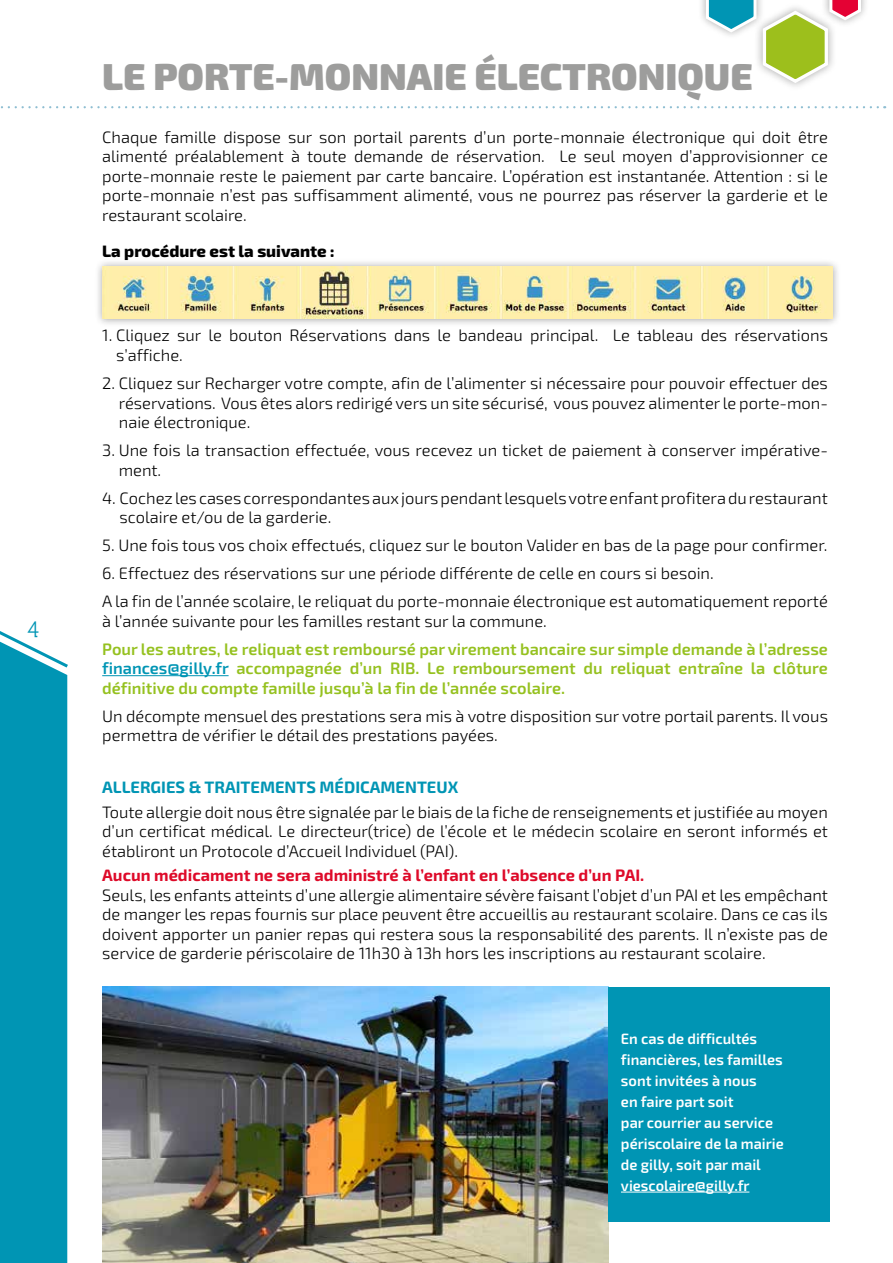
<style>
.page{position:relative;width:893px;height:1263px;background:#fff}
.page>*{position:absolute;margin:0;border:0;box-sizing:border-box;transform-origin:0 0}
.t1{font:900 37.5px "Exo 2";color:#9d9d9c}
.t2{font:700 22.5px "Nilland";color:#0095b4}
.t3{font:300 16.5px/19.5px "Exo 2";color:#000}
.t4{font:600 16.5px/19.5px "Exo 2";color:#95c11f;text-align:justify}
.t5{font:700 16.5px "Exo 2";color:#de0a29}
.t6{font:700 16.5px "Exo 2";color:#0095b4}
.t7{font:800 16.5px "Exo 2";color:#000}
.t8{font:600 15px/21px "Exo 2";color:#fff}
.s1{color:#0095b4}
</style>
<div class="page">
<div style="left:0;top:631px;width:68px;height:632px;background:#0095b4"></div>
<div style="left:697px;top:0;width:68px;height:40px;background:#000;opacity:.35"></div>
<div style="left:821px;top:0;width:48px;height:28px;background:#000;opacity:.35"></div>
<svg style="left:703px;top:0;width:159px;height:85px"></svg>
<svg style="left:0;top:106px;width:885px;height:2px"></svg>
<img style="left:102px;top:987px;width:506px;height:276px">
<hr style="left:102px;top:675px;width:127px;height:1px;background:#0095b4">
<div style="left:94px;top:258px;width:747px;height:69px;background:#000;opacity:.35"></div>
<img style="left:102px;top:267px;width:731px;height:52px">
<div style="left:608px;top:987px;width:221px;height:235px;background:#0095b4"></div>
<hr style="left:621px;top:1192px;width:128px;height:1px;background:#fff">
<h2 class="t2" style="left:28px;top:617px;width:13px">4</h2>
<h1 class="t1" style="left:102px;top:54px;width:652px">LE PORTE-MONNAIE ÉLECTRONIQUE</h1>
<p class="t3" style="left:102px;top:128px;width:727px;text-align:justify">Chaque famille dispose sur son portail parents d’un porte-monnaie électronique qui doit être alimenté préalablement à toute demande de réservation. Le seul moyen d’approvisionner ce porte-monnaie reste le paiement par carte bancaire. L’opération est instantanée. Attention : si le porte-monnaie n’est pas suffisamment alimenté, vous ne pourrez pas réserver la garderie et le restaurant scolaire.</p>
<p class="t7" style="left:102px;top:242px;width:234px">La procédure est la suivante :</p>
<p class="t3" style="left:116px;top:326px;width:713px;text-indent:-14px">1. Cliquez sur le bouton Réservations dans le bandeau principal. Le tableau des réservations s’affiche.</p>
<p class="t3" style="left:119px;top:374px;width:711px;text-align:justify;text-indent:-17px">2. Cliquez sur Recharger votre compte, afin de l’alimenter si nécessaire pour pouvoir effectuer des réservations. Vous êtes alors redirigé vers un site sécurisé, vous pouvez alimenter le porte-mon&shy;naie électronique.</p>
<p class="t3" style="left:119px;top:441px;width:711px;text-indent:-17px">3. Une fois la transaction effectuée, vous recevez un ticket de paiement à conserver impérative&shy;ment.</p>
<p class="t3" style="left:120px;top:488px;width:710px;text-indent:-17px">4. Cochez les cases correspondantes aux jours pendant lesquels votre enfant profitera du restaurant scolaire et/ou de la garderie.</p>
<p class="t3" style="left:102px;top:536px;width:727px">5. Une fois tous vos choix effectués, cliquez sur le bouton Valider en bas de la page pour confirmer.</p>
<p class="t3" style="left:102px;top:560px;width:727px;line-height:28px">6. Effectuez des réservations sur une période différente de celle en cours si besoin.<br>A la fin de l’année scolaire, le reliquat du porte-monnaie électronique est automatiquement reporté</p>
<p class="t3" style="left:102px;top:611px;width:446px">à l’année suivante pour les familles restant sur la commune.</p>
<p class="t4" style="left:102px;top:639px;width:727px">Pour les autres, le reliquat est remboursé par virement bancaire sur simple demande à l’adresse <span class="s1">finances@gilly.fr</span> accompagnée d’un RIB. Le remboursement du reliquat entraîne la clôture définitive du compte famille jusqu’à la fin de l’année scolaire.</p>
<p class="t3" style="left:102px;top:706px;width:727px">Un décompte mensuel des prestations sera mis à votre disposition sur votre portail parents. Il vous permettra de vérifier le détail des prestations payées.</p>
<p class="t6" style="left:102px;top:777px;width:358px">ALLERGIES &amp; TRAITEMENTS MÉDICAMENTEUX</p>
<p class="t3" style="left:102px;top:802px;width:727px;text-align:justify">Toute allergie doit nous être signalée par le biais de la fiche de renseignements et justifiée au moyen d’un certificat médical. Le directeur(trice) de l’école et le médecin scolaire en seront informés et établiront un Protocole d’Accueil Individuel (PAI).</p>
<p class="t5" style="left:102px;top:866px;width:544px">Aucun médicament ne sera administré à l’enfant en l’absence d’un PAI.</p>
<p class="t3" style="left:102px;top:886px;width:727px;text-align:justify">Seuls, les enfants atteints d’une allergie alimentaire sévère faisant l’objet d’un PAI et les empêchant de manger les repas fournis sur place peuvent être accueillis au restaurant scolaire. Dans ce cas ils doivent apporter un panier repas qui restera sous la responsabilité des parents. Il n’existe pas de service de garderie périscolaire de 11h30 à 13h hors les inscriptions au restaurant scolaire.</p>
<p class="t8" style="left:621px;top:1028px;width:164px">En cas de difficultés financières, les familles sont invitées à nous<br>en faire part soit<br>par courrier au service périscolaire de la mairie de gilly, soit par mail viescolaire@gilly.fr</p>
</div>
